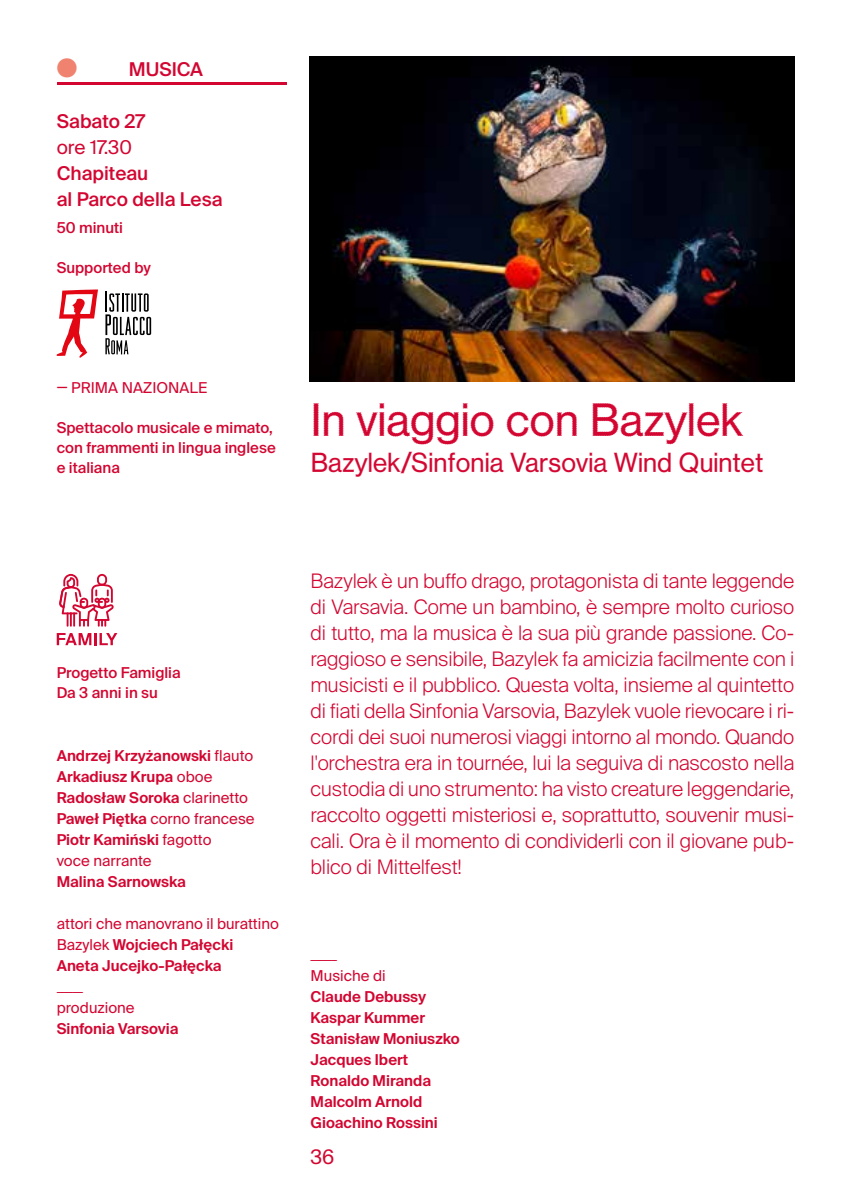
<style>
.page{position:relative;width:851px;height:1191px;background:#fff}
.page>*{position:absolute;margin:0;border:0;box-sizing:border-box;transform-origin:0 0}
.t1{font:44px "Haas Mittelfest 24";letter-spacing:-.02em;color:#d30631}
.t2{font:600 34px "Suisse Intl";color:#f0836f}
.t3{font:26px "Haas Mittelfest 24";letter-spacing:-.02em;color:#d30631}
.t4{font:300 20px/26px "Suisse Intl";letter-spacing:-.005em;color:#d30631;text-align:justify}
.t5{font:20px "Suisse Intl";color:#d30631}
.t6{font:500 19px/26px "Suisse Intl";color:#d30631}
.t7{font:19px "Suisse Intl";color:#d30631}
.t8{font:600 15px/21px "Suisse Intl";color:#d30631}
.t9{font:500 15px/20px "Suisse Intl";color:#d30631}
.t10{font:15px/21px "Suisse Intl";color:#d30631}
.t11{font:300 15px "Suisse Intl";color:#d30631}
.s1{font-weight:400}
.s2{font-weight:600}
</style>
<div class="page">
<img style="left:310px;top:57px;width:484px;height:324px">
<hr style="left:57px;top:82px;width:229px;height:3px;background:#d30631">
<svg style="left:57px;top:633px;width:60px;height:12px"></svg>
<svg style="left:59px;top:574px;width:55px;height:52px"></svg>
<svg style="left:57px;top:289px;width:41px;height:69px"></svg>
<hr style="left:105px;top:291px;width:2px;height:21px;background:#000">
<svg style="left:146px;top:317px;width:5px;height:18px"></svg>
<svg style="left:105px;top:293px;width:44px;height:61px"></svg>
<h2 class="t2" style="left:57px;top:45px;width:22px">●</h2>
<p class="t6" style="left:129px;top:57px;width:76px">MUSICA</p>
<p class="t6" style="left:57px;top:109px;width:90px">Sabato 27</p>
<p class="t7" style="left:57px;top:137px;width:77px">ore 17.30</p>
<p class="t6" style="left:57px;top:161px;width:167px">Chapiteau<br>al Parco della Lesa</p>
<p class="t9" style="left:57px;top:217px;width:68px">50 minuti</p>
<p class="t9" style="left:57px;top:257px;width:96px">Supported by</p>
<p class="t10" style="left:57px;top:377px;width:152px">— PRIMA NAZIONALE</p>
<p class="t9" style="left:57px;top:417px;width:220px">Spettacolo musicale e mimato, con frammenti in lingua inglese e italiana</p>
<h1 class="t1" style="left:310px;top:393px;width:435px">In viaggio con Bazylek</h1>
<h3 class="t3" style="left:310px;top:446px;width:454px">Bazylek/Sinfonia Varsovia Wind Quintet</h3>
<p class="t9" style="left:57px;top:662px;width:125px">Progetto Famiglia<br>Da 3 anni in su</p>
<p class="t8" style="left:57px;top:745px;width:199px">Andrzej Krzyżanowski <span class="s1">flauto<br></span>Arkadiusz Krupa <span class="s1">oboe<br></span>Radosław Soroka <span class="s1">clarinetto<br></span>Paweł Piętka <span class="s1">corno francese<br></span>Piotr Kamiński <span class="s1">fagotto<br>voce narrante</span></p>
<p class="t8" style="left:57px;top:871px;width:131px">Malina Sarnowska</p>
<p class="t10" style="left:57px;top:913px;width:224px">attori che manovrano il burattino<br>Bazylek <span class="s2">Wojciech Pałęcki<br>Aneta Jucejko-Pałęcka</span></p>
<p class="t11" style="left:57px;top:978px;width:28px">_____</p>
<p class="t10" style="left:57px;top:997px;width:79px">produzione</p>
<p class="t8" style="left:57px;top:1018px;width:123px">Sinfonia Varsovia</p>
<p class="t4" style="left:310px;top:568px;width:485px">Bazylek è un buffo drago, protagonista di tante leggende di Varsavia. Come un bambino, è sempre molto curioso di tutto, ma la musica è la sua più grande passione. Co&shy;raggioso e sensibile, Bazylek fa amicizia facilmente con i musicisti e il pubblico. Questa volta, insieme al quintetto di fiati della Sinfonia Varsovia, Bazylek vuole rievocare i ri&shy;cordi dei suoi numerosi viaggi intorno al mondo. Quando l'orchestra era in tournée, lui la seguiva di nascosto nella custodia di uno strumento: ha visto creature leggendarie, raccolto oggetti misteriosi e, soprattutto, souvenir musi&shy;cali. Ora è il momento di condividerli con il giovane pub&shy;blico di Mittelfest!</p>
<p class="t11" style="left:310px;top:945px;width:28px">_____</p>
<p class="t10" style="left:310px;top:965px;width:77px">Musiche di</p>
<p class="t8" style="left:310px;top:986px;width:151px">Claude Debussy<br>Kaspar Kummer<br>Stanisław Moniuszko<br>Jacques Ibert<br>Ronaldo Miranda<br>Malcolm Arnold<br>Gioachino Rossini</p>
<p class="t5" style="left:310px;top:1145px;width:26px">36</p>
</div>
